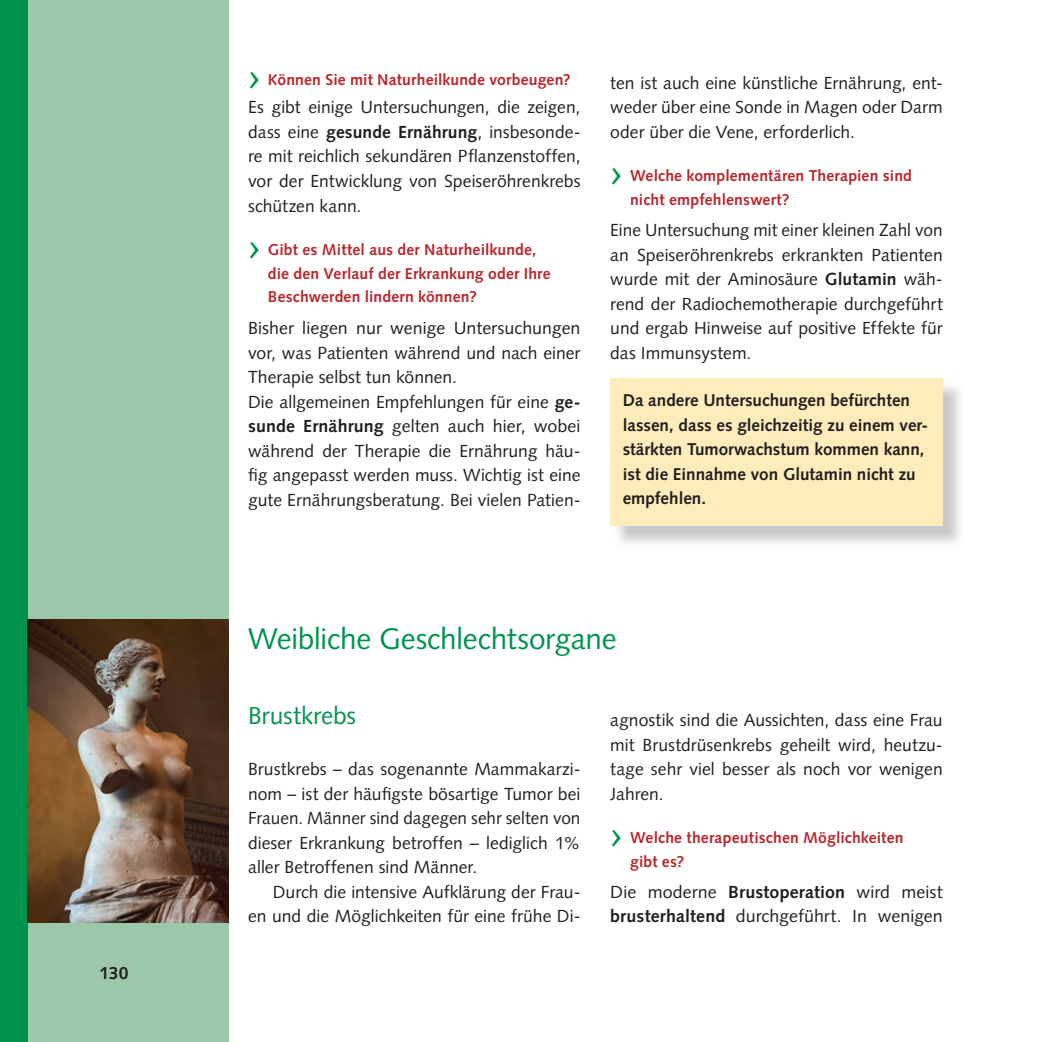
<style>
.page{position:relative;width:1042px;height:1042px;background:#fff}
.page>*{position:absolute;margin:0;border:0;box-sizing:border-box;transform-origin:0 0}
.t1{font:43.75px "Syntax LT Std";color:#00934d}
.t2{font:29.75px "Syntax LT Std";letter-spacing:-.005em;color:#00934d}
.t3{font:24.5px "Syntax LT Std";letter-spacing:-.005em;color:#00934d}
.t4{font:17.5px/24.5px "Syntax LT Std";color:#231f20;text-align:justify}
.t5{font:700 17.5px "Syntax LT Std";color:#231f20}
.t6{font:700 17.15px/24.5px "Syntax LT Std";color:#231f20}
.t7{font:700 15.75px/23.6px "Syntax LT Std";letter-spacing:.01em;color:#b7282e}
.s1{font-weight:700}
</style>
<div class="page">
<div style="left:0;top:0;width:228px;height:1042px;background:#9cc8a9"></div>
<div style="left:0;top:0;width:27px;height:1042px;background:#00934d"></div>
<img style="left:618px;top:381px;width:342px;height:163px">
<div style="left:610px;top:379px;width:332px;height:147px;background:#feedbb"></div>
<img style="left:27px;top:619px;width:201px;height:303px">
<p class="t5" style="left:100px;top:963px;width:30px">130</p>
<h1 class="t1" style="left:248px;top:51px;width:14px">›</h1>
<p class="t7" style="left:268px;top:68px;width:304px">Können Sie mit Naturheilkunde vorbeugen?</p>
<p class="t4" style="left:248px;top:95px;width:334px">Es gibt einige Untersuchungen, die zeigen, dass eine <span class="s1">gesunde Ernährung</span>, insbesonde&shy;re mit reichlich sekundären Pflanzenstoffen, vor der Entwicklung von Speiseröhrenkrebs schützen kann.</p>
<h1 class="t1" style="left:248px;top:221px;width:14px">›</h1>
<p class="t7" style="left:268px;top:238px;width:284px">Gibt es Mittel aus der Naturheilkunde, die den Verlauf der Erkrankung oder Ihre<br>Beschwerden lindern können?</p>
<p class="t4" style="left:248px;top:316px;width:334px;text-align:left">Bisher liegen nur wenige Untersuchungen vor, was Patienten während und nach einer Therapie selbst tun können.<br>Die allgemeinen Empfehlungen für eine <span class="s1">ge&shy;sunde Ernährung</span> gelten auch hier, wobei während der Therapie die Ernährung häu&shy;fig angepasst werden muss. Wichtig ist eine gute Ernährungsberatung. Bei vielen Patien-</p>
<p class="t4" style="left:610px;top:71px;width:334px">ten ist auch eine künstliche Ernährung, ent&shy;weder über eine Sonde in Magen oder Darm oder über die Vene, erforderlich.</p>
<h1 class="t1" style="left:610px;top:147px;width:14px">›</h1>
<p class="t7" style="left:630px;top:164px;width:283px">Welche komplementären Therapien sind nicht empfehlenswert?</p>
<p class="t4" style="left:610px;top:218px;width:334px">Eine Untersuchung mit einer kleinen Zahl von an Speiseröhrenkrebs erkrankten Patienten wurde mit der Aminosäure <span class="s1">Glutamin</span> wäh&shy;rend der Radiochemotherapie durchgeführt und ergab Hinweise auf positive Effekte für das Immunsystem.</p>
<p class="t6" style="left:623px;top:388px;width:307px">Da andere Untersuchungen befürchten lassen, dass es gleichzeitig zu einem ver&shy;stärkten Tumorwachstum kommen kann, ist die Einnahme von Glutamin nicht zu empfehlen.</p>
<h2 class="t2" style="left:248px;top:620px;width:370px">Weibliche Geschlechtsorgane</h2>
<h3 class="t3" style="left:248px;top:701px;width:110px">Brustkrebs</h3>
<p class="t4" style="left:248px;top:757px;width:334px">Brustkrebs – das sogenannte Mammakarzi&shy;nom – ist der häufigste bösartige Tumor bei Frauen. Männer sind dagegen sehr selten von dieser Erkrankung betroffen – lediglich 1% aller Betroffenen sind Männer.</p>
<p class="t4" style="left:248px;top:879px;width:334px;text-align:right">Durch die intensive Aufklärung der Frau-<br>en und die Möglichkeiten für eine frühe Di-</p>
<p class="t4" style="left:610px;top:708px;width:334px">agnostik sind die Aussichten, dass eine Frau mit Brustdrüsenkrebs geheilt wird, heutzu&shy;tage sehr viel besser als noch vor wenigen Jahren.</p>
<h1 class="t1" style="left:610px;top:809px;width:14px">›</h1>
<p class="t7" style="left:630px;top:826px;width:275px">Welche therapeutischen Möglichkeiten gibt es?</p>
<p class="t4" style="left:610px;top:879px;width:334px">Die moderne <span class="s1">Brustoperation</span> wird meist <span class="s1">brusterhaltend</span> durchgeführt. In wenigen</p>
</div>
